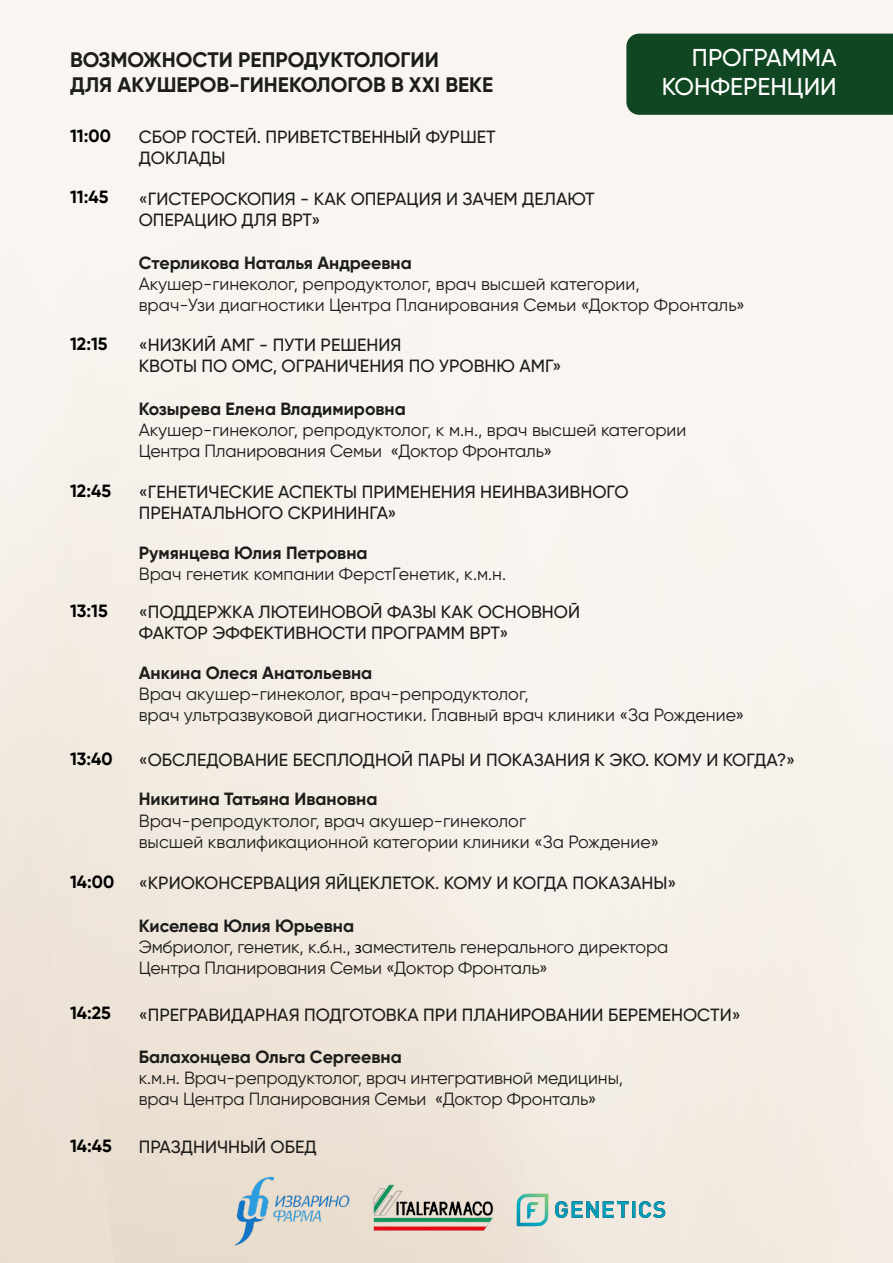
<style>
.page{position:relative;width:893px;height:1263px;background:#fff}
.page>*{position:absolute;margin:0;border:0;box-sizing:border-box;transform-origin:0 0}
.t1{font:500 24.3px/29.2px "Gilroy";color:#fff;text-align:right}
.t2{font:700 21px/25.2px "Gilroy";color:#1d1d1b}
.t3{font:17.7px/21.3px "Gilroy";color:#1d1d1b}
.t4{font:500 17.7px/21.3px "Gilroy";color:#1d1d1b}
.t5{font:700 17.7px "Gilroy";color:#1d1d1b}
.t6{font:700 17.7px "Gilroy";color:#000}
.s1{font-weight:700}
.s2{font-family:"Myriad Pro";font-size:16.35px;color:#000}
</style>
<div class="page">
<div style="left:0;top:0;width:893px;height:1263px;background:linear-gradient(to bottom,#fbfaf7,#efe6da)"></div>
<div style="left:626px;top:34px;width:267px;height:81px;background:#104621"></div>
<img style="left:369px;top:1177px;width:129px;height:56px">
<img style="left:228px;top:1169px;width:127px;height:83px">
<svg style="left:517px;top:1194px;width:31px;height:32px"></svg>
<svg style="left:555px;top:1201px;width:110px;height:17px"></svg>
<p class="t2" style="left:70px;top:47px;width:425px">ВОЗМОЖНОСТИ РЕПРОДУКТОЛОГИИ<br>ДЛЯ АКУШЕРОВ-ГИНЕКОЛОГОВ В XXI ВЕКЕ</p>
<p class="t4" style="left:139px;top:126px;width:358px">СБОР ГОСТЕЙ. ПРИВЕТСТВЕННЫЙ ФУРШЕТ<br>ДОКЛАДЫ</p>
<p class="t6" style="left:70px;top:125px;width:42px">11:00</p>
<h1 class="t1" style="left:662px;top:43px;width:177px">ПРОГРАММА<br>КОНФЕРЕНЦИИ</h1>
<p class="t6" style="left:70px;top:186px;width:40px">11:45</p>
<p class="t4" style="left:139px;top:188px;width:457px">«ГИСТЕРОСКОПИЯ - КАК ОПЕРАЦИЯ И ЗАЧЕМ ДЕЛАЮТ<br>ОПЕРАЦИЮ ДЛЯ ВРТ»</p>
<p class="t5" style="left:139px;top:251px;width:275px">Стерликова Наталья Андреевна</p>
<p class="t3" style="left:139px;top:273px;width:608px">Акушер-гинеколог, репродуктолог, врач высшей категории,<br>врач-Узи диагностики Центра Планирования Семьи «Доктор Фронталь»</p>
<p class="t6" style="left:70px;top:332px;width:39px">12:15</p>
<p class="t4" style="left:139px;top:334px;width:424px">«НИЗКИЙ АМГ - ПУТИ РЕШЕНИЯ<br>КВОТЫ ПО ОМС, ОГРАНИЧЕНИЯ ПО УРОВНЮ АМГ»</p>
<p class="t5" style="left:139px;top:398px;width:269px">Козырева Елена Владимировна</p>
<p class="t3" style="left:139px;top:419px;width:549px">Акушер-гинеколог, репродуктолог, к м.н., врач высшей категории<br>Центра Планирования Семьи «Доктор Фронталь»</p>
<p class="t6" style="left:70px;top:479px;width:42px">12:45</p>
<p class="t4" style="left:139px;top:481px;width:491px">«ГЕНЕТИЧЕСКИЕ АСПЕКТЫ ПРИМЕНЕНИЯ НЕИНВАЗИВНОГО<br>ПРЕНАТАЛЬНОГО СКРИНИНГА»</p>
<p class="t5" style="left:139px;top:541px;width:230px">Румянцева Юлия Петровна</p>
<p class="t3" style="left:139px;top:563px;width:369px">Врач генетик компании ФерстГенетик, к.м.н.</p>
<p class="t6" style="left:70px;top:599px;width:39px">13:15</p>
<p class="t4" style="left:139px;top:601px;width:443px">«ПОДДЕРЖКА ЛЮТЕИНОВОЙ ФАЗЫ КАК ОСНОВНОЙ<br>ФАКТОР ЭФФЕКТИВНОСТИ ПРОГРАММ ВРТ»</p>
<p class="t5" style="left:139px;top:661px;width:235px">Анкина Олеся Анатольевна</p>
<p class="t3" style="left:139px;top:683px;width:607px">Врач акушер-гинеколог, врач-репродуктолог,<br>врач ультразвуковой диагностики. Главный врач клиники «За Рождение»</p>
<p class="t6" style="left:70px;top:747px;width:44px">13:40</p>
<p class="t4" style="left:139px;top:749px;width:658px">«ОБСЛЕДОВАНИЕ БЕСПЛОДНОЙ ПАРЫ И ПОКАЗАНИЯ К ЭКО. КОМУ И КОГДА?»</p>
<p class="t5" style="left:139px;top:788px;width:240px">Никитина Татьяна Ивановна</p>
<p class="t3" style="left:139px;top:810px;width:522px">Врач-репродуктолог, врач акушер-гинеколог<br>высшей квалификационной категории клиники «За Рождение»</p>
<p class="t6" style="left:70px;top:871px;width:46px">14:00</p>
<p class="t4" style="left:139px;top:872px;width:539px">«КРИОКОНСЕРВАЦИЯ ЯЙЦЕКЛЕТОК. КОМУ И КОГДА ПОКАЗАНЫ»</p>
<p class="t3" style="left:139px;top:915px;width:531px"><span class="s1">Киселева Юлия Юрьевна<br></span>Эмбриолог, генетик, к.б.н., <span class="s2">з</span>аместитель генерального директора<br>Центра Планирования Семьи «Доктор Фронталь»</p>
<p class="t6" style="left:70px;top:1002px;width:42px">14:25</p>
<p class="t4" style="left:139px;top:1003px;width:603px">«ПРЕГРАВИДАРНАЯ ПОДГОТОВКА ПРИ ПЛАНИРОВАНИИ БЕРЕМЕНОСТИ»</p>
<p class="t5" style="left:139px;top:1046px;width:264px">Балахонцева Ольга Сергеевна</p>
<p class="t3" style="left:139px;top:1067px;width:486px">к.м.н. Врач-репродуктолог, врач интегративной медицины, врач Центра Планирования Семьи «Доктор Фронталь»</p>
<p class="t6" style="left:70px;top:1134px;width:43px">14:45</p>
<p class="t4" style="left:139px;top:1136px;width:179px">ПРАЗДНИЧНЫЙ ОБЕД</p>
</div>
